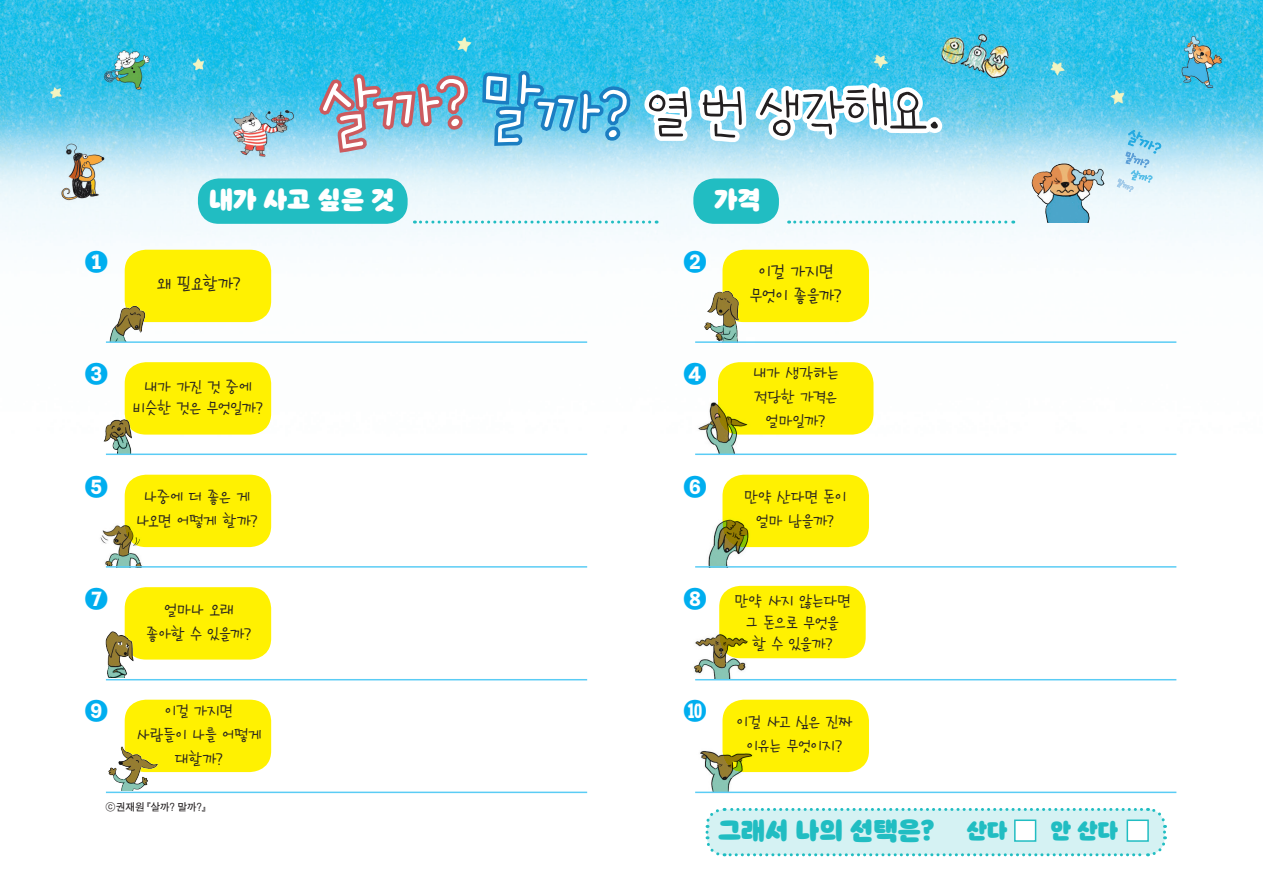
<style>
.page{position:relative;width:1263px;height:893px;background:#fff}
.page>*{position:absolute;margin:0;border:0;box-sizing:border-box;transform-origin:0 0}
.t1{font:57px "Kkakdugi Note";color:#231f20}
.t2{font:24px "SD Crack";color:#00aeef}
.t3{font:24px "SD Odongtong Basic";color:#fff}
.t4{font:24px "SD Odongtong Basic";color:#21bdc2}
.t5{font:20.7px "SD Odongtong Basic";color:#21bdc2}
.t6{font:19.5px/24px "Secondmessage";letter-spacing:-.035em;color:#231f20;text-align:center}
.t7{font:18px/24px "Secondmessage";letter-spacing:-.04em;color:#231f20;text-align:center}
.t8{font:10.5px "SD Gothic b Md";letter-spacing:-.01em;color:#231f20}
</style>
<div class="page">
<img style="left:0;top:0;width:1263px;height:794px">
<div style="left:125px;top:250px;width:146px;height:72px;background:#fff101;border-radius:21px"></div>
<div style="left:125px;top:362px;width:146px;height:73px;background:#fff101;border-radius:21px"></div>
<div style="left:718px;top:362px;width:155px;height:73px;background:#fff101;border-radius:21px"></div>
<div style="left:125px;top:475px;width:146px;height:72px;background:#fff101;border-radius:21px"></div>
<div style="left:722px;top:475px;width:147px;height:72px;background:#fff101;border-radius:21px"></div>
<div style="left:125px;top:587px;width:146px;height:73px;background:#fff101;border-radius:21px"></div>
<div style="left:719px;top:586px;width:147px;height:72px;background:#fff101;border-radius:21px"></div>
<div style="left:125px;top:700px;width:146px;height:72px;background:#fff101;border-radius:21px"></div>
<div style="left:722px;top:700px;width:147px;height:72px;background:#fff101;border-radius:21px"></div>
<img style="left:90px;top:294px;width:66px;height:47px">
<img style="left:97px;top:406px;width:40px;height:48px">
<img style="left:101px;top:738px;width:61px;height:53px">
<img style="left:99px;top:623px;width:44px;height:55px">
<img style="left:95px;top:466px;width:60px;height:101px">
<img style="left:687px;top:394px;width:79px;height:60px">
<img style="left:680px;top:498px;width:101px;height:69px">
<img style="left:685px;top:618px;width:89px;height:62px">
<img style="left:681px;top:704px;width:80px;height:88px">
<img style="left:700px;top:335px;width:61px;height:6px">
<div style="left:746px;top:337px;width:9px;height:7px;background:#fff"></div>
<div style="left:198px;top:178px;width:210px;height:46px;background:#21bdc2;border-radius:21px"></div>
<hr style="left:106px;top:341px;width:481px;height:2px;background:#5accf5">
<hr style="left:695px;top:341px;width:481px;height:2px;background:#5accf5">
<hr style="left:106px;top:453px;width:481px;height:2px;background:#5accf5">
<hr style="left:695px;top:453px;width:481px;height:2px;background:#5accf5">
<hr style="left:106px;top:566px;width:481px;height:2px;background:#5accf5">
<hr style="left:695px;top:566px;width:481px;height:2px;background:#5accf5">
<hr style="left:106px;top:679px;width:481px;height:1px;background:#5accf5">
<hr style="left:106px;top:792px;width:481px;height:1px;background:#5accf5">
<hr style="left:695px;top:792px;width:481px;height:1px;background:#5accf5">
<hr style="left:695px;top:679px;width:481px;height:1px;background:#5accf5">
<svg style="left:1116px;top:128px;width:46px;height:64px"></svg>
<svg style="left:705px;top:807px;width:462px;height:50px"></svg>
<img style="left:1024px;top:147px;width:92px;height:75px">
<svg style="left:317px;top:70px;width:697px;height:265px"></svg>
<h1 class="t1" style="left:645px;top:83px;width:299px">열 번 생각해요.</h1>
<h2 class="t3" style="left:209px;top:184px;width:187px">내가 사고 싶은 것</h2>
<h2 class="t3" style="left:714px;top:184px;width:49px">가격</h2>
<h2 class="t2" style="left:85px;top:246px;width:24px">❶</h2>
<h2 class="t2" style="left:684px;top:246px;width:24px">❷</h2>
<p class="t6" style="left:157px;top:271px;width:86px">왜 필요할까?</p>
<p class="t6" style="left:749px;top:259px;width:94px">이걸 가지면 무엇이 좋을까?</p>
<h2 class="t2" style="left:85px;top:358px;width:24px">❸</h2>
<h2 class="t2" style="left:684px;top:358px;width:24px">❹</h2>
<p class="t7" style="left:132px;top:376px;width:133px;line-height:21.5px">내가 가진 것 중에 비슷한 것은 무엇일까?</p>
<h2 class="t2" style="left:85px;top:471px;width:24px">❺</h2>
<h2 class="t2" style="left:684px;top:471px;width:24px">❻</h2>
<p class="t7" style="left:136px;top:485px;width:124px">나중에 더 좋은 게 나오면 어떻게 할까?</p>
<p class="t7" style="left:752px;top:361px;width:88px">내가 생각하는 적당한 가격은 얼마일까?</p>
<p class="t7" style="left:744px;top:484px;width:104px">만약 산다면 돈이 얼마 남을까?</p>
<h2 class="t2" style="left:85px;top:584px;width:24px">❼</h2>
<h2 class="t2" style="left:684px;top:584px;width:24px">❽</h2>
<p class="t7" style="left:146px;top:597px;width:108px">얼마나 오래 좋아할 수 있을까?</p>
<p class="t7" style="left:734px;top:590px;width:118px;line-height:21.6px">만약 사지 않는다면 그 돈으로 무엇을<br>할 수 있을까?</p>
<h2 class="t2" style="left:85px;top:696px;width:24px">❾</h2>
<h2 class="t2" style="left:684px;top:696px;width:24px">❿</h2>
<p class="t7" style="left:136px;top:698px;width:127px">이걸 가지면<br>사람들이 나를 어떻게 대할까?</p>
<p class="t7" style="left:737px;top:710px;width:118px">이걸 사고 싶은 진짜 이유는 무엇이지?</p>
<p class="t8" style="left:106px;top:802px;width:101px">ⓒ권재원 『살까? 말까?』</p>
<h2 class="t4" style="left:718px;top:815px;width:218px">그래서 나의 선택은?</h2>
<p class="t5" style="left:967px;top:817px;width:42px">산다</p>
<p class="t5" style="left:1051px;top:817px;width:69px">안 산다</p>
</div>
